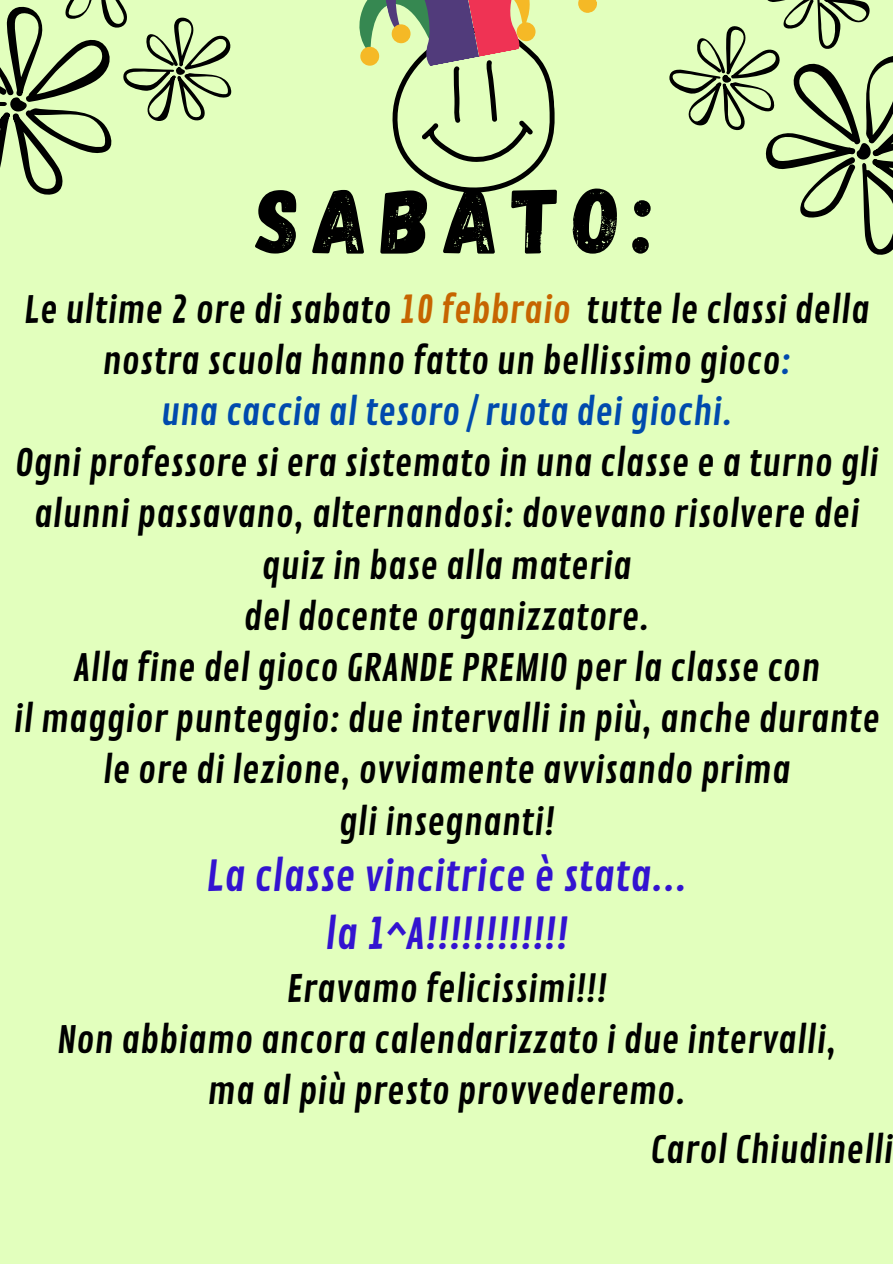
<style>
.page{position:relative;width:893px;height:1264px;background:#fff}
.page>*{position:absolute;margin:0;border:0;box-sizing:border-box;transform-origin:0 0}
.t1{font:91.95px "Gagalin";letter-spacing:.14em;color:#000}
.t2{font:41.7px "Contrail One";color:#3313d0}
.t3{font:36.75px/51.2px "Contrail One";color:#000;text-align:center}
.t4{font:36.75px "Contrail One";color:#004aad}
.s1{color:#c66500}
.s2{color:#004aad}
</style>
<div class="page">
<div style="left:0;top:0;width:892px;height:1263px;background:#e2ffbd"></div>
<svg style="left:0;top:0;width:232px;height:195px"></svg>
<svg style="left:669px;top:0;width:223px;height:255px"></svg>
<svg style="left:359px;top:0;width:238px;height:193px"></svg>
<p class="t1" style="left:256px;top:161px;width:399px">SABATO:</p>
<p class="t3" style="left:24px;top:285px;width:847px">Le ultime 2 ore di sabato <span class="s1">10 febbraio</span> tutte le classi della nostra scuola hanno fatto un bellissimo gioco<span class="s2">:</span></p>
<p class="t4" style="left:161px;top:390px;width:573px">una caccia al tesoro / ruota dei giochi.</p>
<p class="t3" style="left:15px;top:439px;width:865px">Ogni professore si era sistemato in una classe e a turno gli alunni passavano, alternandosi: dovevano risolvere dei quiz in base alla materia</p>
<p class="t3" style="left:243px;top:592px;width:407px">del docente organizzatore.</p>
<h1 class="t3" style="left:73px;top:643px;width:748px">Alla fine del gioco GRANDE PREMIO per la classe con</h1>
<p class="t3" style="left:14px;top:694px;width:867px">il maggior punteggio: due intervalli in più, anche durante le ore di lezione, ovviamente avvisando prima</p>
<p class="t3" style="left:339px;top:797px;width:217px">gli insegnanti!</p>
<p class="t2" style="left:206px;top:851px;width:482px">La classe vincitrice è stata...</p>
<p class="t2" style="left:325px;top:909px;width:244px">la 1^A!!!!!!!!!!!!</p>
<p class="t3" style="left:286px;top:964px;width:322px">Eravamo felicissimi!!!</p>
<p class="t3" style="left:57px;top:1015px;width:781px">Non abbiamo ancora calendarizzato i due intervalli,</p>
<p class="t3" style="left:207px;top:1066px;width:479px">ma al più presto provvederemo.</p>
<p class="t3" style="left:650px;top:1125px;width:245px">Carol Chiudinelli</p>
</div>
